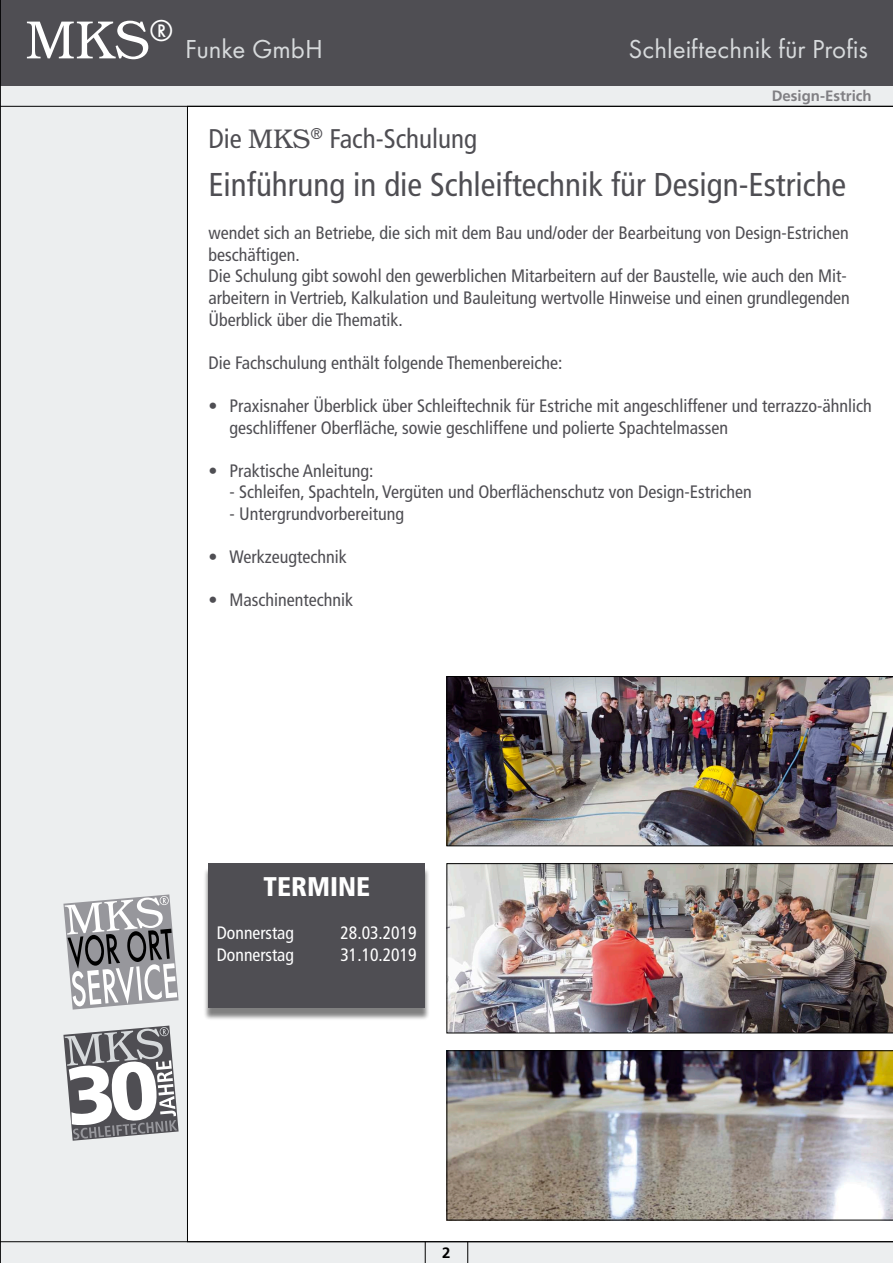
<style>
.page{position:relative;width:893px;height:1263px;background:#eceeef}
.page>*{position:absolute;margin:0;border:0;box-sizing:border-box;transform-origin:0 0}
.t1{font:300 54px "Bookman";color:#fff}
.t2{font:condensed 33px "Frutiger";color:#4f4e53}
.t3{font:27px "Futura T";color:#d7dadc}
.t4{font:condensed 27px "Frutiger";color:#4f4e53}
.t5{font:900 condensed 27px "Frutiger";color:#fff}
.text_8pt_eingerückt{font:condensed 18px/21.6px "Frutiger";color:#4f4e53}
.t6{font:condensed 18px "Frutiger";color:#fff}
.Kapitel_rechts{font:700 15px "Frutiger";color:#807f83}
.t7{font:700 15px "Frutiger";color:#000}
.s1{font-family:"ITC Bookman Light A";font-stretch:normal}
</style>
<div class="page">
<div style="left:0;top:0;width:893px;height:85px;background:#4f4e53"></div>
<div style="left:187px;top:107px;width:706px;height:1134px;background:#fff"></div>
<hr style="left:0;top:106px;width:893px;height:1px;background:#000">
<hr style="left:0;top:1241px;width:893px;height:1px;background:#000">
<hr style="left:0;top:0;width:1px;height:1263px;background:#000">
<svg style="left:425px;top:1242px;width:1px;height:21px"></svg>
<svg style="left:467px;top:1242px;width:1px;height:21px"></svg>
<div style="left:204px;top:867px;width:226px;height:154px;background:#000;opacity:.5"></div>
<div style="left:208px;top:863px;width:217px;height:145px;background:#4f4e53"></div>
<svg style="left:63px;top:894px;width:116px;height:115px"></svg>
<svg style="left:63px;top:1025px;width:116px;height:116px"></svg>
<img style="left:446px;top:1050px;width:447px;height:170px">
<img style="left:446px;top:863px;width:447px;height:170px">
<img style="left:446px;top:676px;width:447px;height:170px">
<h1 class="t1" style="left:26px;top:9px;width:149px">MKS<sup>®</sup></h1>
<h3 class="t3" style="left:185px;top:34px;width:139px">Funke GmbH</h3>
<h3 class="t3" style="left:628px;top:34px;width:241px">Schleiftechnik für Profis</h3>
<p class="Kapitel_rechts" style="left:772px;top:87px;width:101px">Design-Estrich</p>
<p class="t4" style="left:208px;top:123px;width:270px">Die <span class="s1">MKS</span><sup>®</sup> Fach-Schulung</p>
<p class="t2" style="left:208px;top:165px;width:639px">Einführung in die Schleiftechnik für Design-Estriche</p>
<p class="text_8pt_eingerückt" style="left:208px;top:222px;width:642px">wendet sich an Betriebe, die sich mit dem Bau und/oder der Bearbeitung von Design-Estrichen beschäftigen.</p>
<p class="text_8pt_eingerückt" style="left:208px;top:265px;width:643px">Die Schulung gibt sowohl den gewerblichen Mitarbeitern auf der Baustelle, wie auch den Mit&shy;arbeitern in Vertrieb, Kalkulation und Bauleitung wertvolle Hinweise und einen grundlegenden<br>Überblick über die Thematik.</p>
<p class="text_8pt_eingerückt" style="left:208px;top:352px;width:356px">Die Fachschulung enthält folgende Themenbereiche:</p>
<p class="text_8pt_eingerückt" style="left:230px;top:395px;width:644px;text-indent:-21px">• Praxisnaher Überblick über Schleiftechnik für Estriche mit angeschliffener und terrazzo-ähnlich geschliffener Oberfläche, sowie geschliffene und polierte Spachtelmassen</p>
<p class="text_8pt_eingerückt" style="left:208px;top:460px;width:167px">• Praktische Anleitung:</p>
<p class="text_8pt_eingerückt" style="left:230px;top:481px;width:524px">- Schleifen, Spachteln, Vergüten und Oberflächenschutz von Design-Estrichen</p>
<p class="text_8pt_eingerückt" style="left:230px;top:503px;width:176px">- Untergrundvorbereitung</p>
<p class="text_8pt_eingerückt" style="left:208px;top:546px;width:140px">• Werkzeugtechnik</p>
<p class="text_8pt_eingerückt" style="left:208px;top:589px;width:146px">• Maschinentechnik</p>
<p class="t5" style="left:264px;top:871px;width:108px">TERMINE</p>
<p class="t6" style="left:217px;top:923px;width:79px">Donnerstag</p>
<p class="t6" style="left:340px;top:923px;width:78px">28.03.2019</p>
<p class="t6" style="left:217px;top:944px;width:79px">Donnerstag</p>
<p class="t6" style="left:340px;top:944px;width:78px">31.10.2019</p>
<p class="t7" style="left:442px;top:1243px;width:10px">2</p>
</div>
